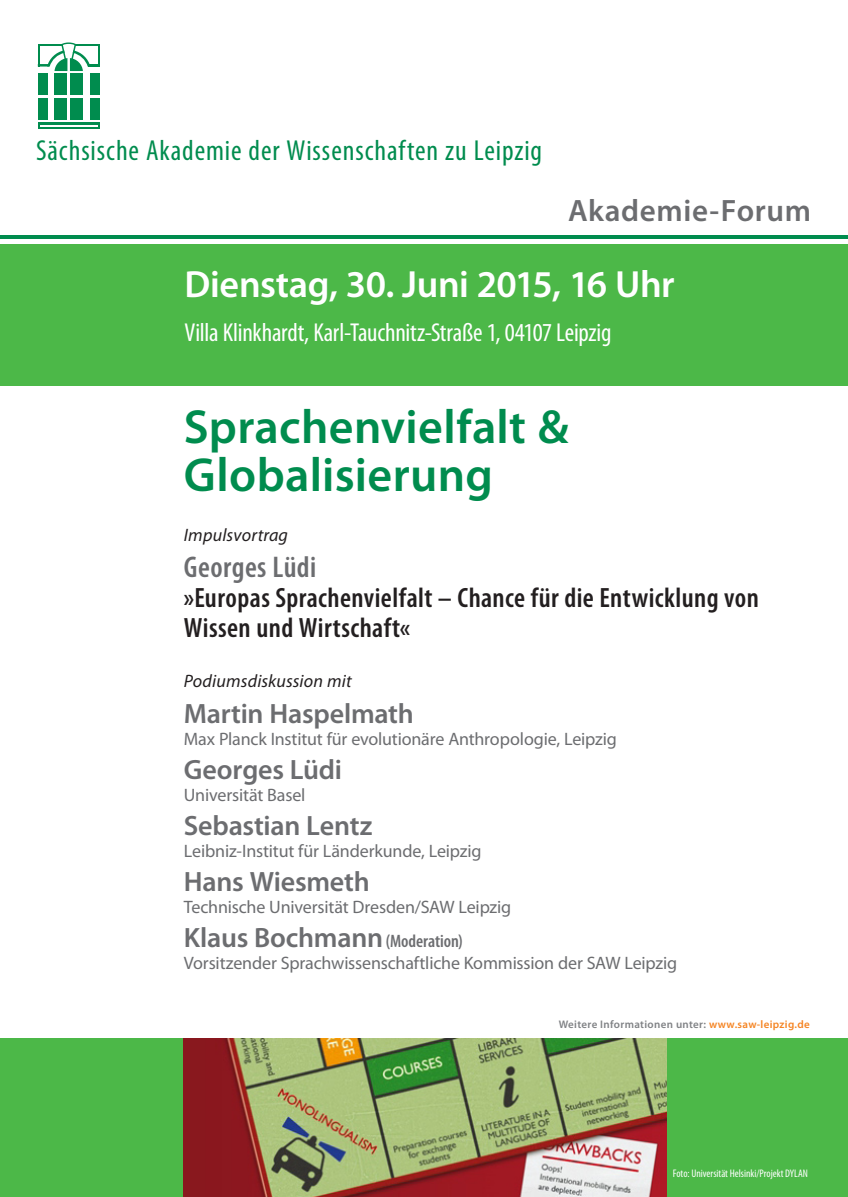
<style>
.page{position:relative;width:848px;height:1197px;background:#fff}
.page>*{position:absolute;margin:0;border:0;box-sizing:border-box;transform-origin:0 0}
.t1{font:600 48px/48px "Myriad Pro";letter-spacing:.005em;color:#008c4e}
.t2{font:600 38px "Myriad Pro";letter-spacing:-.015em;color:#fff}
.t3{font:600 31px "Myriad Pro";letter-spacing:.02em;color:#6c6d70}
.t4{font:600 condensed 30px "Myriad Pro";letter-spacing:.015em;color:#6c6d70}
.t5{font:condensed 29px "Myriad Pro";letter-spacing:.03em;color:#008c4e}
.t6{font:600 28px "Myriad Pro";letter-spacing:-.01em;color:#6c6d70}
.t7{font:600 condensed 28px/30px "Myriad Pro";letter-spacing:.015em;color:#231f20}
.t8{font:condensed 26px "Myriad Pro";letter-spacing:-.01em;color:#fff}
.t9{font:18px "Myriad Pro";letter-spacing:-.01em;color:#6c6d70}
.t10{font:italic 18px "Myriad Pro";letter-spacing:.01em;color:#231f20}
.t11{font:600 11px "Myriad Pro";letter-spacing:.03em;color:#808285}
.t12{font:condensed 11px "Myriad Pro";color:#fff}
.s1{font-stretch:condensed;font-size:18px}
.s2{color:#f58422}
</style>
<div class="page">
<div style="left:0;top:1037px;width:848px;height:159px;background:#4cb848"></div>
<div style="left:0;top:244px;width:848px;height:142px;background:#4cb848"></div>
<hr style="left:0;top:235px;width:848px;height:3px;background:#008c4e">
<div style="left:38px;top:73px;width:10px;height:22px;background:#008c4e"></div>
<div style="left:90px;top:74px;width:10px;height:21px;background:#008c4e"></div>
<div style="left:90px;top:98px;width:10px;height:21px;background:#008c4e"></div>
<div style="left:54px;top:73px;width:13px;height:22px;background:#008c4e"></div>
<div style="left:54px;top:98px;width:13px;height:21px;background:#008c4e"></div>
<div style="left:70px;top:73px;width:13px;height:22px;background:#008c4e"></div>
<div style="left:70px;top:98px;width:13px;height:21px;background:#008c4e"></div>
<hr style="left:38px;top:123px;width:62px;height:2px;background:#008c4e">
<hr style="left:38px;top:128px;width:62px;height:1px;background:#008c4e">
<div style="left:38px;top:98px;width:10px;height:21px;background:#008c4e"></div>
<svg style="left:38px;top:42px;width:62px;height:29px"></svg>
<img style="left:184px;top:1037px;width:482px;height:159px">
<h3 class="t5" style="left:36px;top:133px;width:507px">Sächsische Akademie der Wissenschaften zu Leipzig</h3>
<h3 class="t3" style="left:568px;top:190px;width:244px">Akademie-Forum</h3>
<h2 class="t2" style="left:184px;top:260px;width:491px">Dienstag, 30. Juni 2015, 16 Uhr</h2>
<h3 class="t8" style="left:184px;top:317px;width:428px">Villa Klinkhardt, Karl-Tauchnitz-Straße 1, 04107 Leipzig</h3>
<h1 class="t1" style="left:184px;top:402px;width:386px">Sprachenvielfalt &amp;<br>Globalisierung</h1>
<p class="t10" style="left:184px;top:524px;width:106px">Impulsvortrag</p>
<h3 class="t4" style="left:184px;top:548px;width:134px">Georges Lüdi</h3>
<h3 class="t7" style="left:184px;top:582px;width:576px">»Europas Sprachenvielfalt – Chance für die Entwicklung von<br>Wissen und Wirtschaft«</h3>
<p class="t10" style="left:184px;top:670px;width:169px">Podiumsdiskussion mit</p>
<h3 class="t6" style="left:184px;top:696px;width:231px">Martin Haspelmath</h3>
<p class="t9" style="left:184px;top:728px;width:434px">Max Planck Institut für evolutionäre Anthropologie, Leipzig</p>
<h3 class="t6" style="left:184px;top:752px;width:160px">Georges Lüdi</h3>
<p class="t9" style="left:184px;top:784px;width:123px">Universität Basel</p>
<h3 class="t6" style="left:184px;top:808px;width:190px">Sebastian Lentz</h3>
<p class="t9" style="left:184px;top:840px;width:299px">Leibniz-Institut für Länderkunde, Leipzig</p>
<h3 class="t6" style="left:184px;top:864px;width:187px">Hans Wiesmeth</h3>
<p class="t9" style="left:184px;top:896px;width:329px">Technische Universität Dresden/SAW Leipzig</p>
<h3 class="t6" style="left:184px;top:920px;width:280px">Klaus Bochmann <span class="s1">(Moderation)</span></h3>
<p class="t9" style="left:184px;top:952px;width:495px">Vorsitzender Sprachwissenschaftliche Kommission der SAW Leipzig</p>
<p class="t11" style="left:558px;top:1016px;width:252px">Weitere Informationen unter: <span class="s2">www.saw-leipzig.de</span></p>
<p class="t12" style="left:673px;top:1166px;width:137px">Foto: Universität Helsinki/Projekt DYLAN</p>
</div>
